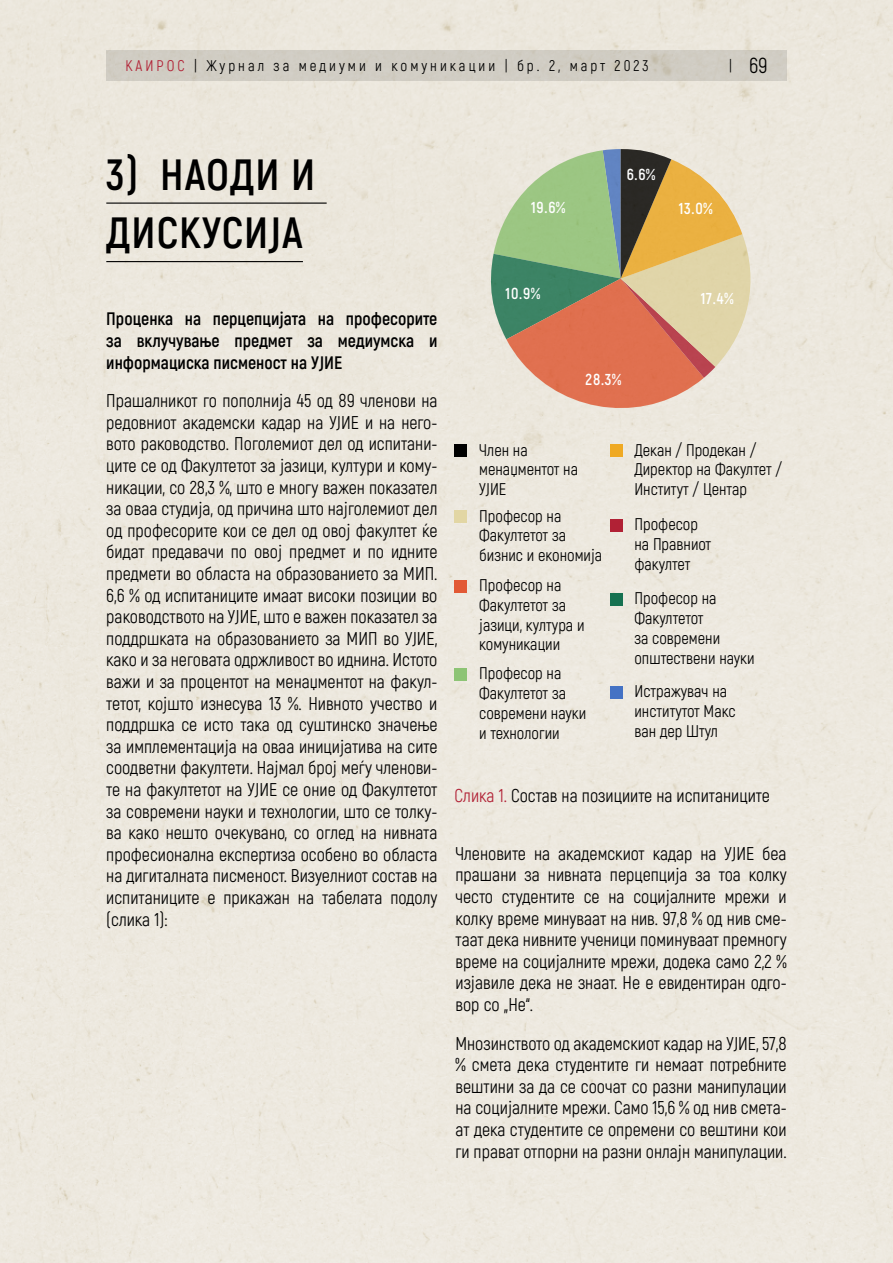
<style>
.page{position:relative;width:893px;height:1263px;background:#ede8de}
.page>*{position:absolute;margin:0;border:0;box-sizing:border-box;transform-origin:0 0}
.t1{font:700 43.5px/58.5px "Akrobat";letter-spacing:.025em;color:#000}
.t2{font:21px "Akrobat";color:#000}
.t3{font:18px/21.6px "Akrobat";color:#000;text-align:justify}
.t4{font:700 18px/21.6px "Akrobat";color:#000;text-align:justify}
.t5{font:16.5px/19.8px "Akrobat";color:#000}
.t6{font:700 15.75px "Akrobat";letter-spacing:.05em;color:#fff}
.t7{font:15px "Akrobat";letter-spacing:.2em;color:#000}
.s1{color:#b12135}
.s2{font-size:15px}
</style>
<div class="page">
<div style="left:106px;top:50px;width:681px;height:31px;background:#d0ccc3"></div>
<hr style="left:106px;top:203px;width:221px;height:1px;background:#000">
<hr style="left:106px;top:261px;width:197px;height:1px;background:#000">
<div style="left:488px;top:149px;width:271px;height:275px;background:#ece7dd"></div>
<img style="left:491px;top:149px;width:259px;height:259px;border-radius:130px">
<div style="left:455px;top:445px;width:12px;height:12px;background:#000"></div>
<div style="left:455px;top:511px;width:12px;height:12px;background:#e2d6a4"></div>
<div style="left:455px;top:580px;width:12px;height:12px;background:#e25935"></div>
<div style="left:455px;top:668px;width:12px;height:12px;background:#8dc475"></div>
<div style="left:610px;top:445px;width:12px;height:12px;background:#efa923"></div>
<div style="left:610px;top:519px;width:12px;height:12px;background:#b12135"></div>
<div style="left:610px;top:594px;width:12px;height:12px;background:#167150"></div>
<div style="left:610px;top:686px;width:12px;height:12px;background:#4472c4"></div>
<p class="t7" style="left:125px;top:57px;width:525px"><span class="s1">КАИРОС</span> | Журнал за медиуми и комуникации | бр. 2, март 2023</p>
<p class="t2" style="left:729px;top:53px;width:40px"><span class="s2">|</span> 69</p>
<h1 class="t1" style="left:106px;top:145px;width:210px">3) НАОДИ И<br>ДИСКУСИЈА</h1>
<p class="t4" style="left:106px;top:308px;width:333px">Проценка на перцепцијата на професорите за вклучување предмет за медиумска и информациска писменост на УЈИЕ</p>
<p class="t3" style="left:106px;top:390px;width:333px">Прашалникот го пополнија 45 од 89 членови на редовниот академски кадар на УЈИЕ и на него&shy;вото раководство. Поголемиот дел од испитани&shy;ците се од Факултетот за јазици, култури и кому&shy;никации, со 28,3 %, што е многу важен показател за оваа студија, од причина што најголемиот дел од професорите кои се дел од овој факултет ќе бидат предавачи по овој предмет и по идните предмети во областа на образованието за МИП.<br>6,6 % од испитаниците имаат високи позиции во раководството на УЈИЕ, што е важен показател за поддршката на образованието за МИП во УЈИЕ, како и за неговата одржливост во иднина. Истото важи и за процентот на менаџментот на факул&shy;тетот, којшто изнесува 13 %. Нивното учество и поддршка се исто така од суштинско значење за имплементација на оваа иницијатива на сите соодветни факултети. Најмал број меѓу членови&shy;те на факултетот на УЈИЕ се оние од Факултетот за современи науки и технологии, што се толку&shy;ва како нешто очекувано, со оглед на нивната професионална експертиза особено во областа на дигиталната писменост. Визуелниот состав на испитаниците е прикажан на табелата подолу (слика 1):</p>
<p class="t6" style="left:531px;top:197px;width:36px">19.6%</p>
<p class="t6" style="left:627px;top:164px;width:30px">6.6%</p>
<p class="t6" style="left:679px;top:199px;width:36px">13.0%</p>
<p class="t6" style="left:506px;top:283px;width:36px">10.9%</p>
<p class="t6" style="left:586px;top:370px;width:37px">28.3%</p>
<p class="t6" style="left:701px;top:289px;width:34px">17.4%</p>
<p class="t5" style="left:479px;top:440px;width:100px">Член на менаџментот на<br>УЈИЕ</p>
<p class="t5" style="left:479px;top:506px;width:125px">Професор на<br>Факултетот за бизнис и економија</p>
<p class="t5" style="left:479px;top:575px;width:107px">Професор на<br>Факултетот за јазици, култура и комуникации</p>
<p class="t5" style="left:479px;top:663px;width:109px">Професор на<br>Факултетот за современи науки и технологии</p>
<p class="t5" style="left:634px;top:440px;width:149px">Декан / Продекан /<br>Директор на Факултет /<br>Институт / Центар</p>
<p class="t5" style="left:634px;top:514px;width:78px">Професор на Правниот факултет</p>
<p class="t5" style="left:634px;top:589px;width:122px">Професор на<br>Факултетот<br>за современи општествени науки</p>
<p class="t5" style="left:634px;top:681px;width:103px">Истражувач на институтот Макс ван дер Штул</p>
<p class="t3" style="left:455px;top:785px;width:317px"><span class="s1">Слика 1.</span> Состав на позициите на испитаниците</p>
<p class="t3" style="left:455px;top:843px;width:333px">Членовите на академскиот кадар на УЈИЕ беа прашани за нивната перцепција за тоа колку често студентите се на социјалните мрежи и колку време минуваат на нив. 97,8 % од нив сме&shy;таат дека нивните ученици поминуваат премногу време на социјалните мрежи, додека само 2,2 % изјавиле дека не знаат. Не е евидентиран одго&shy;вор со „Не“.</p>
<p class="t3" style="left:455px;top:1032px;width:333px">Мнозинството од академскиот кадар на УЈИЕ, 57,8 % смета дека студентите ги немаат потребните вештини за да се соочат со разни манипулации на социјалните мрежи. Само 15,6 % од нив смета&shy;ат дека студентите се опремени со вештини кои ги прават отпорни на разни онлајн манипулации.</p>
</div>
